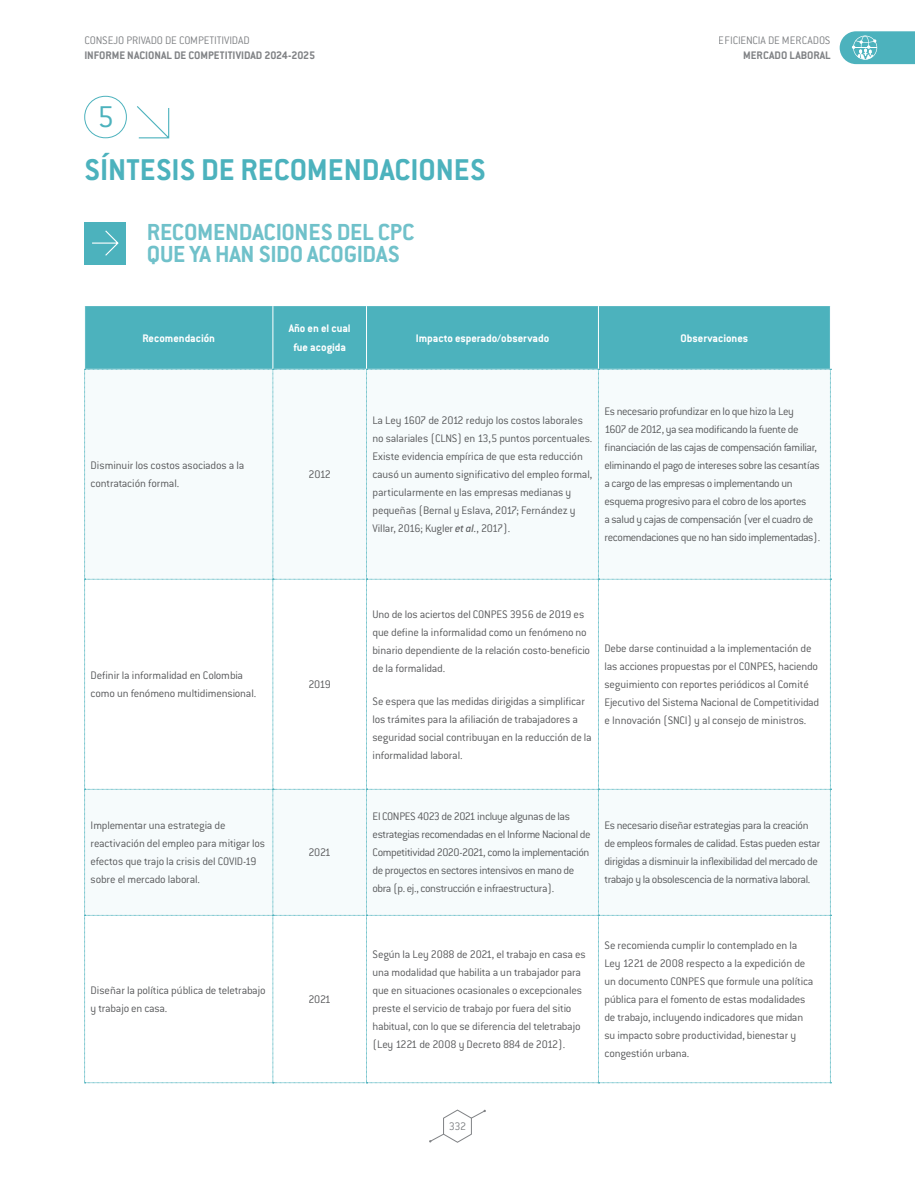
<style>
.page{position:relative;width:915px;height:1191px;background:#fff}
.page>*{position:absolute;margin:0;border:0;box-sizing:border-box;transform-origin:0 0}
.t1{font:700 33px "Conduit ITC Std";color:#4cb2bd}
.t2{font:300 33px "Conduit ITC Std";color:#4cb2bd}
.t3{font:700 25.5px/22.5px "Conduit ITC Std";letter-spacing:-.01em;color:#70c1ca}
.t4{font:300 12px/18px "Conduit ITC Std";letter-spacing:-.02em;color:#58595b}
.t5{font:700 12px/18px "Conduit ITC Std";color:#fff;text-align:center}
.t6{font:700 12px "Conduit ITC Std";color:#808285}
.t7{font:300 12px "Conduit ITC Std";letter-spacing:-.01em;color:#808285}
.s1{font-weight:400;font-style:italic}
</style>
<div class="page">
<svg style="left:429px;top:1109px;width:56px;height:33px"></svg>
<svg style="left:839px;top:31px;width:75px;height:33px;background:#65bcc6"></svg>
<div style="left:84px;top:96px;width:43px;height:42px;border:1px solid #4cb2bd;border-radius:21px"></div>
<svg style="left:137px;top:106px;width:33px;height:33px"></svg>
<div style="left:84px;top:222px;width:41px;height:42px;background:#4cb2bd"></div>
<svg style="left:92px;top:230px;width:27px;height:26px"></svg>
<div style="left:85px;top:306px;width:744px;height:63px;background:#4cb2bd"></div>
<hr style="left:272px;top:306px;width:1px;height:63px;background:#fff">
<hr style="left:366px;top:306px;width:1px;height:63px;background:#fff">
<hr style="left:598px;top:306px;width:1px;height:63px;background:#fff">
<svg style="left:84px;top:369px;width:747px;height:714px"></svg>
<p class="t7" style="left:84px;top:33px;width:167px">CONSEJO PRIVADO DE COMPETITIVIDAD</p>
<p class="t6" style="left:84px;top:48px;width:232px">INFORME NACIONAL DE COMPETITIVIDAD 2024-2025</p>
<h1 class="t2" style="left:97px;top:97px;width:18px">5</h1>
<h1 class="t1" style="left:84px;top:150px;width:403px">SÍNTESIS DE RECOMENDACIONES</h1>
<h2 class="t3" style="left:147px;top:220px;width:269px">RECOMENDACIONES DEL CPC<br>QUE YA HAN SIDO ACOGIDAS</h2>
<p class="t7" style="left:718px;top:33px;width:113px">EFICIENCIA DE MERCADOS</p>
<p class="t6" style="left:742px;top:48px;width:89px">MERCADO LABORAL</p>
<p class="t5" style="left:142px;top:328px;width:74px">Recomendación</p>
<p class="t5" style="left:288px;top:319px;width:63px">Año en el cual fue acogida</p>
<p class="t5" style="left:415px;top:328px;width:135px">Impacto esperado/observado</p>
<p class="t5" style="left:680px;top:328px;width:69px">Observaciones</p>
<p class="t4" style="left:91px;top:456px;width:155px">Disminuir los costos asociados a la contratación formal.</p>
<p class="t4" style="left:308px;top:465px;width:24px">2012</p>
<p class="t4" style="left:91px;top:666px;width:167px">Definir la informalidad en Colombia como un fenómeno multidimensional.</p>
<p class="t4" style="left:308px;top:675px;width:24px">2019</p>
<p class="t4" style="left:91px;top:816px;width:176px">Implementar una estrategia de reactivación del empleo para mitigar los efectos que trajo la crisis del COVID-19 sobre el mercado laboral.</p>
<p class="t4" style="left:308px;top:843px;width:24px">2021</p>
<p class="t4" style="left:91px;top:980px;width:176px">Diseñar la política pública de teletrabajo y trabajo en casa.</p>
<p class="t4" style="left:308px;top:989px;width:24px">2021</p>
<p class="t4" style="left:372px;top:411px;width:221px">La Ley 1607 de 2012 redujo los costos laborales no salariales (CLNS) en 13,5 puntos porcentuales.<br>Existe evidencia empírica de que esta reducción causó un aumento significativo del empleo formal, particularmente en las empresas medianas y pequeñas (Bernal y Eslava, 2017; Fernández y Villar, 2016; Kugler <span class="s1">et al.</span>, 2017).</p>
<p class="t4" style="left:604px;top:402px;width:217px">Es necesario profundizar en lo que hizo la Ley<br>1607 de 2012, ya sea modificando la fuente de financiación de las cajas de compensación familiar, eliminando el pago de intereses sobre las cesantías a cargo de las empresas o implementando un esquema progresivo para el cobro de los aportes<br>a salud y cajas de compensación (ver el cuadro de recomendaciones que no han sido implementadas).</p>
<p class="t4" style="left:372px;top:604px;width:219px">Uno de los aciertos del CONPES 3956 de 2019 es que define la informalidad como un fenómeno no binario dependiente de la relación costo-beneficio de la formalidad.</p>
<p class="t4" style="left:372px;top:691px;width:221px">Se espera que las medidas dirigidas a simplificar los trámites para la afiliación de trabajadores a seguridad social contribuyan en la reducción de la informalidad laboral.</p>
<p class="t4" style="left:604px;top:639px;width:216px">Debe darse continuidad a la implementación de las acciones propuestas por el CONPES, haciendo seguimiento con reportes periódicos al Comité Ejecutivo del Sistema Nacional de Competitividad e Innovación (SNCI) y al consejo de ministros.</p>
<p class="t4" style="left:372px;top:807px;width:219px">El CONPES 4023 de 2021 incluye algunas de las estrategias recomendadas en el Informe Nacional de Competitividad 2020-2021, como la implementación de proyectos en sectores intensivos en mano de obra (p. ej., construcción e infraestructura).</p>
<p class="t4" style="left:604px;top:816px;width:217px">Es necesario diseñar estrategias para la creación de empleos formales de calidad. Estas pueden estar dirigidas a disminuir la inflexibilidad del mercado de trabajo y la obsolescencia de la normativa laboral.</p>
<p class="t4" style="left:372px;top:944px;width:215px">Según la Ley 2088 de 2021, el trabajo en casa es una modalidad que habilita a un trabajador para que en situaciones ocasionales o excepcionales preste el servicio de trabajo por fuera del sitio habitual, con lo que se diferencia del teletrabajo (Ley 1221 de 2008 y Decreto 884 de 2012).</p>
<p class="t4" style="left:604px;top:935px;width:210px">Se recomienda cumplir lo contemplado en la Ley 1221 de 2008 respecto a la expedición de un documento CONPES que formule una política pública para el fomento de estas modalidades de trabajo, incluyendo indicadores que midan su impacto sobre productividad, bienestar y congestión urbana.</p>
<p class="t7" style="left:448px;top:1119px;width:19px">332</p>
</div>
